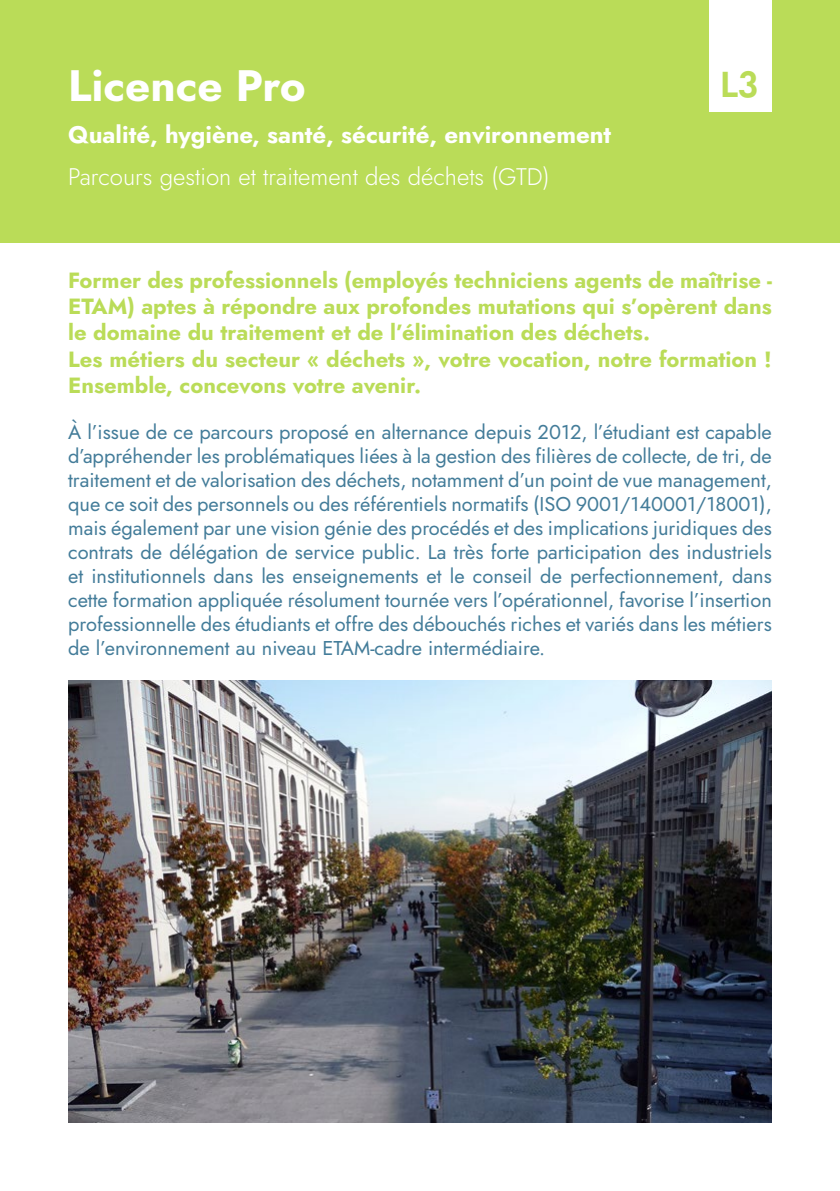
<style>
.page{position:relative;width:840px;height:1191px;background:#fff}
.page>*{position:absolute;margin:0;border:0;box-sizing:border-box;transform-origin:0 0}
.t1{font:700 44px "Jost";color:#fff}
.t2{font:italic 700 36px "Renner";color:#badc58}
.t3{font:700 24px "Jost";color:#fff}
.t4{font:300 24px "Jost";color:#fff}
.t5{font:700 22px/26.4px "Jost";color:#badc58}
.t6{font:20px/24px "Jost";color:#437c99;text-align:justify}
</style>
<div class="page">
<div style="left:0;top:0;width:839px;height:243px;background:#badc58"></div>
<div style="left:709px;top:0;width:62px;height:111px;background:#fff"></div>
<img style="left:68px;top:680px;width:703px;height:443px">
<h1 class="t1" style="left:68px;top:54px;width:239px">Licence Pro</h1>
<p class="t3" style="left:68px;top:117px;width:544px">Qualité, hygiène, santé, sécurité, environnement</p>
<p class="t4" style="left:68px;top:160px;width:482px">Parcours gestion et traitement des déchets (GTD)</p>
<h2 class="t2" style="left:720px;top:59px;width:39px">L3</h2>
<p class="t5" style="left:68px;top:267px;width:705px">Former des professionnels (employés techniciens agents de maîtrise - ETAM) aptes à répondre aux profondes mutations qui s’opèrent dans le domaine du traitement et de l’élimination des déchets.<br>Les métiers du secteur « déchets », votre vocation, notre formation !<br>Ensemble, concevons votre avenir.</p>
<p class="t6" style="left:68px;top:420px;width:705px">À l’issue de ce parcours proposé en alternance depuis 2012, l’étudiant est capable d’appréhender les problématiques liées à la gestion des filières de collecte, de tri, de traitement et de valorisation des déchets, notamment d’un point de vue management, que ce soit des personnels ou des référentiels normatifs (ISO 9001/140001/18001), mais également par une vision génie des procédés et des implications juridiques des contrats de délégation de service public. La très forte participation des industriels et institutionnels dans les enseignements et le conseil de perfectionnement, dans cette formation appliquée résolument tournée vers l’opérationnel, favorise l’insertion professionnelle des étudiants et offre des débouchés riches et variés dans les métiers de l’environnement au niveau ETAM-cadre intermédiaire.</p>
</div>
